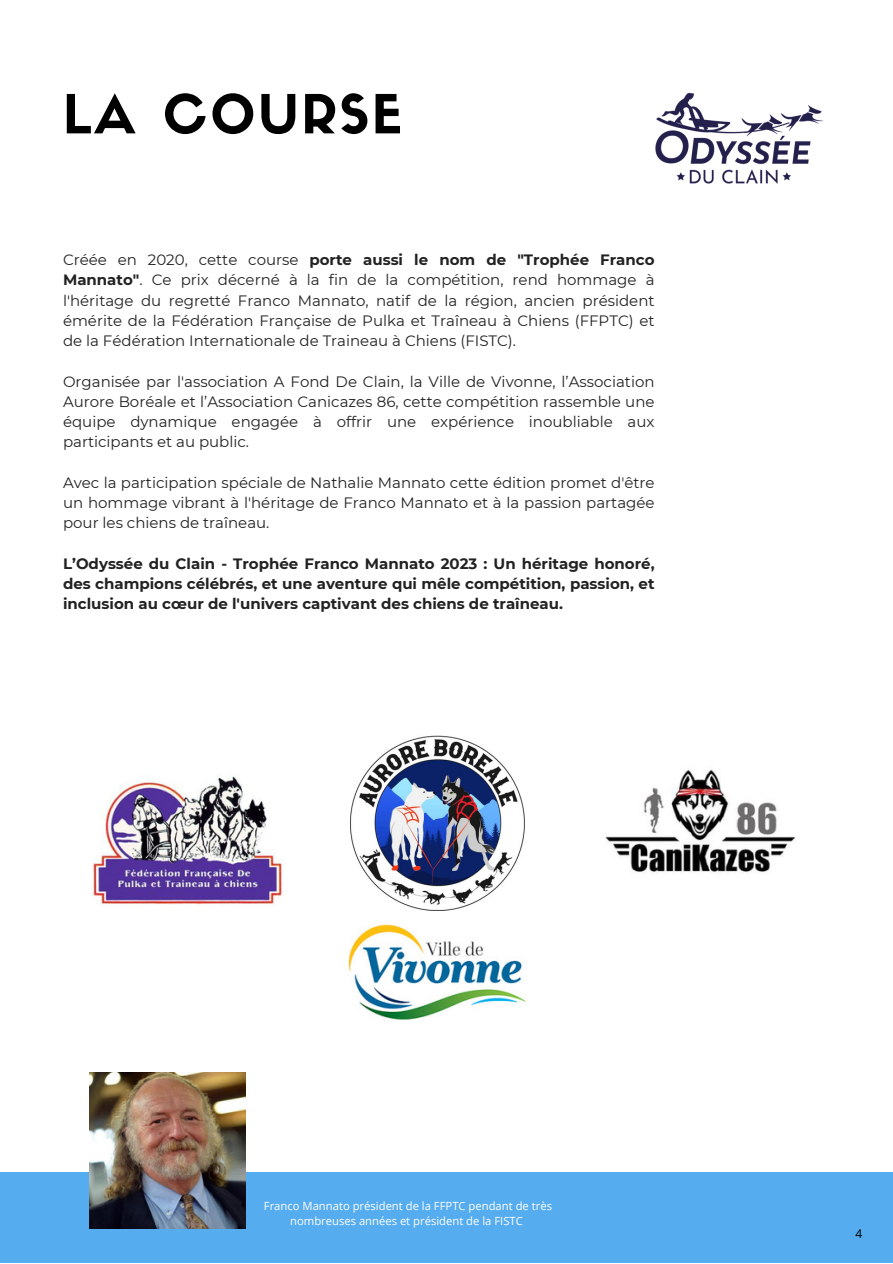
<style>
.page{position:relative;width:893px;height:1264px;background:#fff}
.page>*{position:absolute;margin:0;border:0;box-sizing:border-box;transform-origin:0 0}
.t1{font:52.95px "Sifonn Basic";letter-spacing:.05em;color:#000}
.t2{font:15px/20.2px "Montserrat";color:#222;text-align:justify}
.t3{font:700 15px/20.2px "Montserrat";color:#222;text-align:justify}
.t4{font:12px "Open Sans";color:#000}
.t5{font:11.25px/15.8px "Open Sans";color:#fff;text-align:center}
.s1{font-weight:700}
</style>
<div class="page">
<div style="left:0;top:1172px;width:892px;height:90px;background:#55acee"></div>
<img style="left:91px;top:775px;width:193px;height:130px">
<img style="left:655px;top:92px;width:169px;height:92px">
<img style="left:350px;top:735px;width:174px;height:175px">
<img style="left:605px;top:769px;width:191px;height:105px">
<img style="left:348px;top:924px;width:178px;height:96px">
<img style="left:89px;top:1072px;width:156px;height:156px">
<p class="t1" style="left:63px;top:94px;width:340px">LA COURSE</p>
<p class="t2" style="left:63px;top:249px;width:593px">Créée en 2020, cette course <span class="s1">porte aussi le nom de "Trophée Franco Mannato"</span>. Ce prix décerné à la fin de la compétition, rend hommage à l'héritage du regretté Franco Mannato, natif de la région, ancien président émérite de la Fédération Française de Pulka et Traîneau à Chiens (FFPTC) et de la Fédération Internationale de Traineau à Chiens (FISTC).</p>
<p class="t2" style="left:63px;top:371px;width:593px">Organisée par l'association A Fond De Clain, la Ville de Vivonne, l’Association Aurore Boréale et l’Association Canicazes 86, cette compétition rassemble une équipe dynamique engagée à offrir une expérience inoubliable aux participants et au public.</p>
<p class="t2" style="left:63px;top:472px;width:593px">Avec la participation spéciale de Nathalie Mannato cette édition promet d'être un hommage vibrant à l'héritage de Franco Mannato et à la passion partagée pour les chiens de traîneau.</p>
<p class="t3" style="left:63px;top:553px;width:593px">L’Odyssée du Clain - Trophée Franco Mannato 2023 : Un héritage honoré, des champions célébrés, et une aventure qui mêle compétition, passion, et inclusion au cœur de l'univers captivant des chiens de traîneau.</p>
<p class="t5" style="left:264px;top:1197px;width:289px">Franco Mannato président de la FFPTC pendant de très nombreuses années et président de la FISTC</p>
<p class="t4" style="left:855px;top:1224px;width:8px">4</p>
</div>
